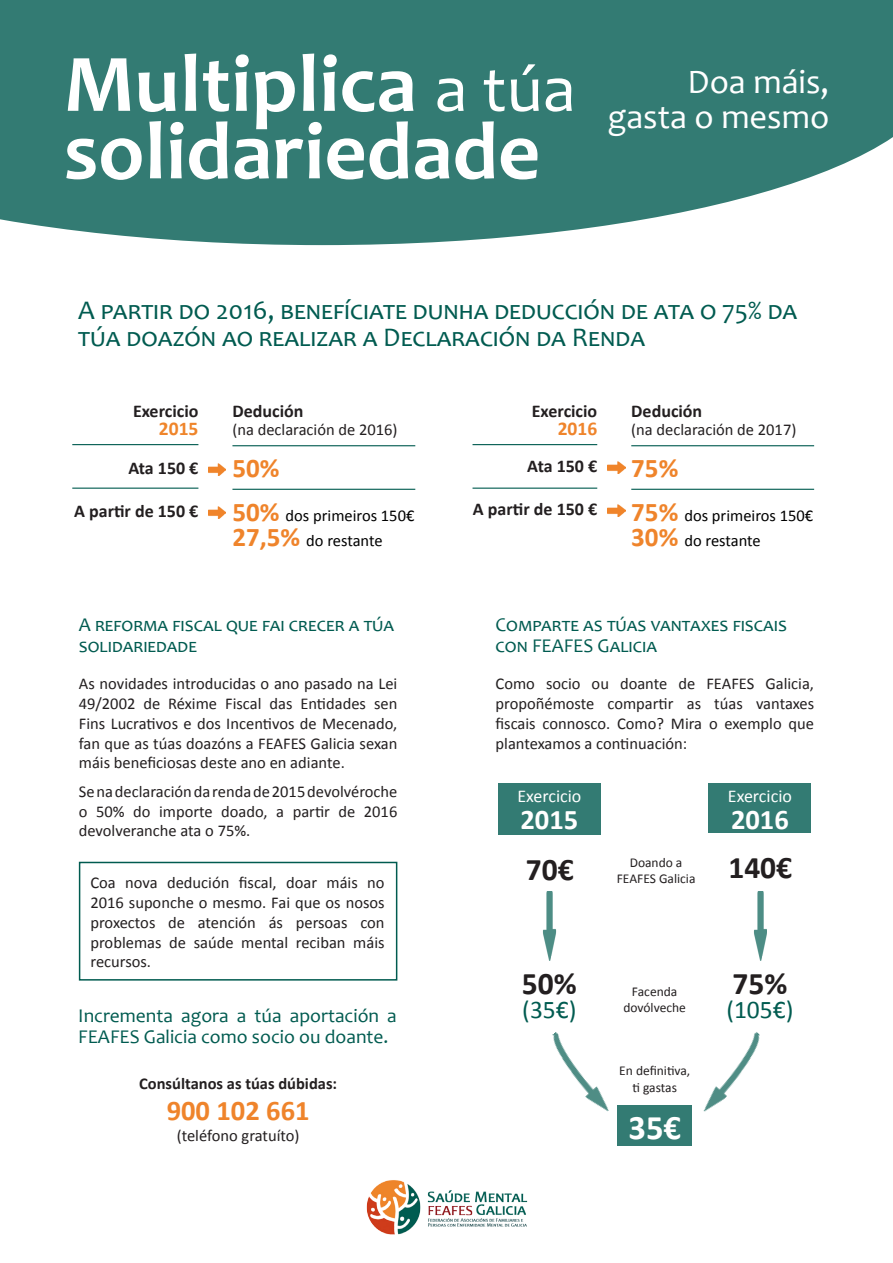
<style>
.page{position:relative;width:893px;height:1263px;background:#fff}
.page>*{position:absolute;margin:0;border:0;box-sizing:border-box;transform-origin:0 0}
.t1{font:700 82.5px/67.5px "Candara";color:#fff}
.t2{font:34.5px "Candara";color:#fff}
.t3{font:700 34.5px "Calibri";color:#fff}
.t4{font:700 31.5px "Calibri";color:#231f20}
.t5{font:700 28.5px "Calibri";color:#ef842b}
.t6{font:700 28.5px "Calibri";color:#fff}
.t7{font:27px/27px "Candara";color:#005b50}
.t8{font:700 27px "Calibri";color:#ef842b}
.t9{font:25.5px "Calibri";color:#005b50}
.t10{font:19.5px/21.6px "Candara";color:#005b50}
.t11{font:700 19.5px "Calibri";color:#ef852b}
.t12{font:700 19.5px "Calibri";color:#ef842b}
.t13{font:700 18px "Calibri";color:#231f20}
.t14{font:18px "Calibri";color:#fff}
.t15{font:16.5px/19.8px "Calibri";color:#231f20;text-align:justify}
.t16{font:16.5px "Calibri";color:#000}
.t17{font:700 16.5px "Calibri";color:#231f20}
.t18{font:13.5px/16.2px "Calibri";color:#231f20;text-align:center}
.s1{font-weight:400;font-size:67.5px}
.s2{font-weight:700;font-size:27px;color:#ef842b}
</style>
<div class="page">
<svg style="left:0;top:0;width:893px;height:245px;background:#45867f"></svg>
<img style="left:366px;top:1180px;width:162px;height:55px">
<div style="left:79px;top:862px;width:318px;height:118px;border:2px solid #005b50"></div>
<hr style="left:72px;top:444px;width:126px;height:1px;background:#005b50">
<hr style="left:232px;top:445px;width:183px;height:1px;background:#005b50">
<hr style="left:72px;top:488px;width:126px;height:1px;background:#005b50">
<hr style="left:232px;top:489px;width:183px;height:1px;background:#005b50">
<img style="left:208px;top:463px;width:18px;height:13px">
<img style="left:208px;top:506px;width:18px;height:13px">
<hr style="left:472px;top:444px;width:125px;height:1px;background:#005b50">
<hr style="left:631px;top:445px;width:183px;height:1px;background:#005b50">
<hr style="left:472px;top:488px;width:125px;height:1px;background:#005b50">
<hr style="left:631px;top:489px;width:183px;height:1px;background:#005b50">
<img style="left:607px;top:461px;width:18px;height:13px">
<img style="left:607px;top:504px;width:18px;height:13px">
<div style="left:498px;top:783px;width:102px;height:51px;background:#337b73"></div>
<div style="left:709px;top:783px;width:102px;height:50px;background:#337b73"></div>
<div style="left:617px;top:1105px;width:75px;height:41px;background:#337b73"></div>
<img style="left:543px;top:892px;width:13px;height:69px">
<img style="left:552px;top:1032px;width:57px;height:80px">
<img style="left:754px;top:892px;width:13px;height:69px">
<img style="left:703px;top:1032px;width:57px;height:80px">
<p class="t1" style="left:64px;top:49px;width:514px">Multiplica <span class="s1">a túa </span>solidariedade</p>
<p class="t2" style="left:687px;top:60px;width:143px">Doa máis,</p>
<p class="t2" style="left:608px;top:95px;width:223px">gasta o mesmo</p>
<p class="t7" style="left:78px;top:297px;width:719px">A partir do 2016, benefíciate dunha deducción de ata o 75% da túa doazón ao realizar a Declaración da Renda</p>
<p class="t13" style="left:133px;top:399px;width:67px">Exercicio</p>
<p class="t11" style="left:159px;top:416px;width:41px">2015</p>
<p class="t13" style="left:232px;top:399px;width:73px">Dedución</p>
<p class="t15" style="left:232px;top:419px;width:167px">(na declaración de 2016)</p>
<p class="t13" style="left:128px;top:456px;width:71px">Ata 150 €</p>
<p class="t8" style="left:232px;top:451px;width:49px">50%</p>
<p class="t13" style="left:74px;top:500px;width:126px">A partir de 150 €</p>
<p class="t16" style="left:232px;top:505px;width:183px"><span class="s2">50%</span> dos primeiros 150€</p>
<p class="t16" style="left:232px;top:530px;width:152px"><span class="s2">27,5%</span> do restante</p>
<p class="t10" style="left:79px;top:613px;width:316px">A reforma fiscal que fai crecer a túa solidariedade</p>
<p class="t15" style="left:79px;top:674px;width:320px">As novidades introducidas o ano pasado na Lei 49/2002 de Réxime Fiscal das Entidades sen Fins Lucrativos e dos Incentivos de Mecenado, fan que as túas doazóns a FEAFES Galicia sexan máis beneficiosas deste ano en adiante.</p>
<p class="t15" style="left:79px;top:781px;width:320px">Se na declaración da renda de 2015 devolvéroche o 50% do importe doado, a partir de 2016 devolveranche ata o 75%.</p>
<p class="t15" style="left:90px;top:873px;width:296px">Coa nova dedución fiscal, doar máis no 2016 suponche o mesmo. Fai que os nosos proxectos de atención ás persoas con problemas de saúde mental reciban máis recursos.</p>
<p class="t10" style="left:78px;top:1005px;width:320px;line-height:21px">Incrementa agora a túa aportación a<br>FEAFES Galicia como socio ou doante.</p>
<p class="t17" style="left:139px;top:1073px;width:200px">Consúltanos as túas dúbidas:</p>
<p class="t5" style="left:167px;top:1092px;width:144px">900 102 661</p>
<p class="t15" style="left:177px;top:1126px;width:124px">(teléfono gratuíto)</p>
<p class="t13" style="left:532px;top:399px;width:67px">Exercicio</p>
<p class="t12" style="left:558px;top:416px;width:41px">2016</p>
<p class="t13" style="left:631px;top:399px;width:73px">Dedución</p>
<p class="t15" style="left:631px;top:419px;width:167px">(na declaración de 2017)</p>
<p class="t13" style="left:527px;top:454px;width:71px">Ata 150 €</p>
<p class="t8" style="left:631px;top:451px;width:49px">75%</p>
<p class="t13" style="left:473px;top:498px;width:126px">A partir de 150 €</p>
<p class="t16" style="left:631px;top:505px;width:183px"><span class="s2">75%</span> dos primeiros 150€</p>
<p class="t16" style="left:631px;top:530px;width:131px"><span class="s2">30%</span> do restante</p>
<p class="t10" style="left:496px;top:613px;width:293px">Comparte as túas vantaxes fiscais con FEAFES Galicia</p>
<p class="t15" style="left:496px;top:674px;width:320px">Como socio ou doante de FEAFES Galicia, propoñémoste compartir as túas vantaxes fiscais connosco. Como? Mira o exemplo que plantexamos a continuación:</p>
<p class="t14" style="left:517px;top:785px;width:66px">Exercicio</p>
<h3 class="t6" style="left:520px;top:801px;width:59px">2015</h3>
<p class="t14" style="left:728px;top:784px;width:66px">Exercicio</p>
<h3 class="t6" style="left:731px;top:801px;width:59px">2016</h3>
<p class="t18" style="left:617px;top:854px;width:80px">Doando a<br>FEAFES Galicia</p>
<p class="t4" style="left:526px;top:849px;width:49px">70€</p>
<p class="t4" style="left:728px;top:848px;width:65px">140€</p>
<p class="t4" style="left:522px;top:963px;width:56px">50%</p>
<p class="t9" style="left:522px;top:993px;width:56px">(35€)</p>
<p class="t18" style="left:623px;top:983px;width:64px">Facenda dovólveche</p>
<p class="t18" style="left:619px;top:1063px;width:73px">En definitiva,</p>
<p class="t18" style="left:633px;top:1079px;width:46px">ti gastas</p>
<h2 class="t3" style="left:629px;top:1105px;width:54px">35€</h2>
<p class="t4" style="left:732px;top:963px;width:56px">75%</p>
<p class="t9" style="left:726px;top:993px;width:69px">(105€)</p>
</div>
